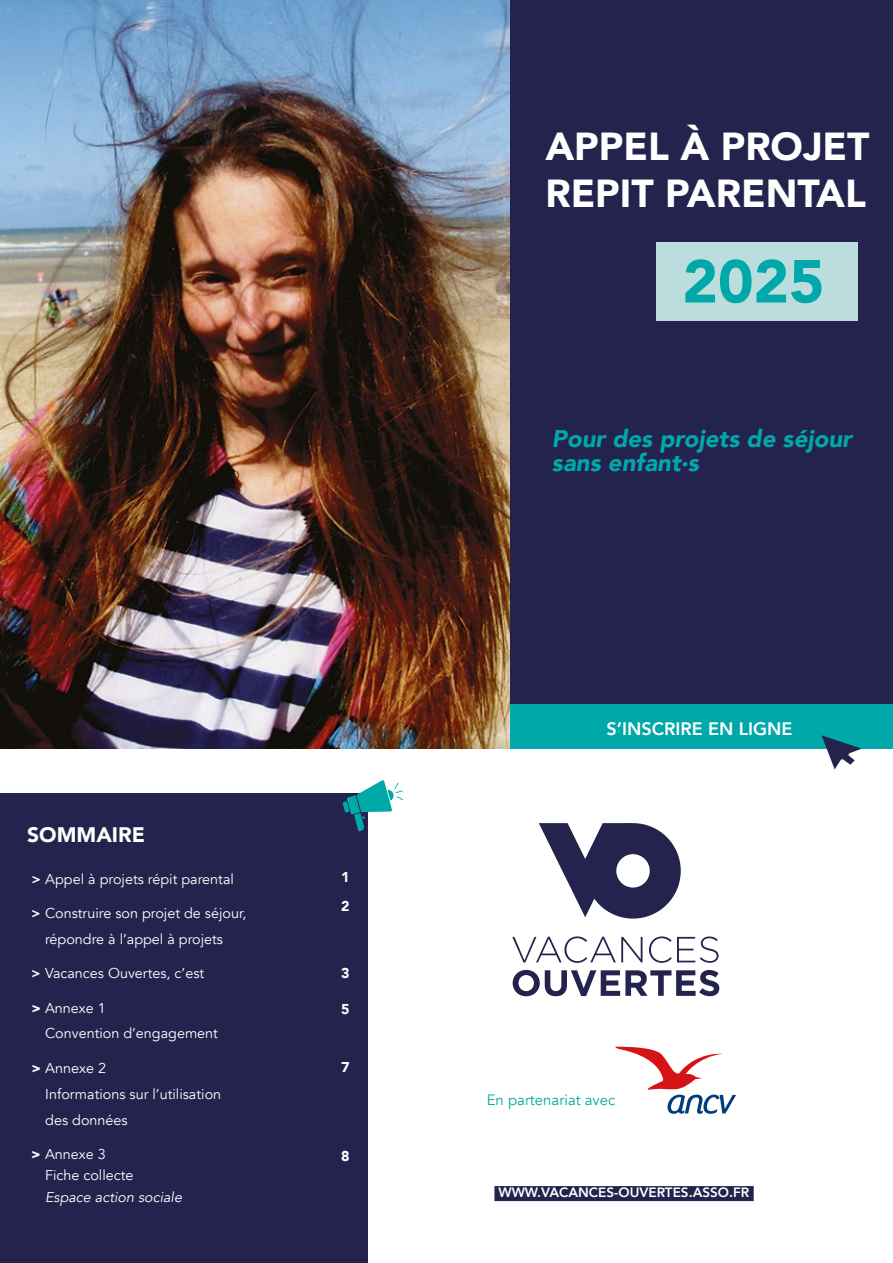
<style>
.page{position:relative;width:893px;height:1263px;background:#fff}
.page>*{position:absolute;margin:0;border:0;box-sizing:border-box;transform-origin:0 0}
.t1{font:900 60px "Avenir";color:#00a8a9}
.t2{font:900 39px/46.8px "Avenir";color:#fff}
.t3{font:italic 900 24px/24px "Avenir";color:#00a8a9}
.t4{font:900 21px "Avenir";color:#fff}
.t5{font:800 18px "Avenir";color:#fff}
.t6{font:15px "Avenir";color:#00a8a9}
.t7{font:14.25px/25.8px "Avenir";color:#fff}
.t8{font:italic 14.25px "Avenir";color:#fff}
.t9{font:900 14.25px/28.7px "Avenir";color:#fff}
.t10{font:800 13.5px "Avenir";color:#fff}
.s1{font-weight:800}
.s2{font-weight:900}
</style>
<div class="page">
<img style="left:0;top:0;width:510px;height:748px">
<div style="left:510px;top:0;width:383px;height:748px;background:#24234d"></div>
<svg style="left:539px;top:823px;width:142px;height:95px"></svg>
<svg style="left:512px;top:936px;width:130px;height:27px"></svg>
<svg style="left:649px;top:936px;width:69px;height:27px"></svg>
<svg style="left:513px;top:970px;width:206px;height:26px"></svg>
<svg style="left:615px;top:1046px;width:121px;height:68px"></svg>
<div style="left:494px;top:1186px;width:260px;height:15px;background:#24234d"></div>
<div style="left:0;top:794px;width:368px;height:469px;background:#24234d"></div>
<div style="left:510px;top:704px;width:383px;height:44px;background:#00a8a9"></div>
<svg style="left:821px;top:735px;width:41px;height:34px"></svg>
<div style="left:656px;top:242px;width:202px;height:79px;background:#bcddde"></div>
<svg style="left:343px;top:780px;width:60px;height:51px"></svg>
<h3 class="t4" style="left:27px;top:817px;width:119px">SOMMAIRE</h3>
<p class="t7" style="left:31px;top:866px;width:204px"><span class="s1">&gt;</span> Appel à projets répit parental</p>
<p class="t7" style="left:45px;top:900px;width:203px;text-indent:-14px"><span class="s1">&gt;</span> Construire son projet de séjour, répondre à l’appel à projets</p>
<p class="t7" style="left:31px;top:961px;width:175px"><span class="s1">&gt;</span> Vacances Ouvertes, c’est</p>
<p class="t7" style="left:45px;top:995px;width:175px;text-indent:-14px"><span class="s2">&gt;</span> Annexe 1<br>Convention d’engagement</p>
<p class="t7" style="left:45px;top:1055px;width:177px;text-indent:-14px"><span class="s2">&gt;</span> Annexe 2<br>Informations sur l’utilisation des données</p>
<p class="t7" style="left:45px;top:1143px;width:90px;line-height:21.3px;text-indent:-14px"><span class="s2">&gt;</span> Annexe 3<br>Fiche collecte</p>
<p class="t8" style="left:45px;top:1188px;width:139px">Espace action sociale</p>
<p class="t9" style="left:341px;top:862px;width:10px">1<br>2</p>
<p class="t9" style="left:341px;top:958px;width:10px">3</p>
<p class="t9" style="left:341px;top:994px;width:10px">5</p>
<p class="t9" style="left:341px;top:1052px;width:10px">7</p>
<p class="t9" style="left:341px;top:1141px;width:10px">8</p>
<h2 class="t2" style="left:545px;top:122px;width:326px">APPEL À PROJET<br>REPIT PARENTAL</h2>
<h1 class="t1" style="left:682px;top:230px;width:144px">2025</h1>
<h3 class="t3" style="left:552px;top:426px;width:301px">Pour des projets de séjour sans enfant·s</h3>
<p class="t5" style="left:606px;top:715px;width:187px">S’INSCRIRE EN LIGNE</p>
<p class="t6" style="left:487px;top:1091px;width:130px">En partenariat avec</p>
<p class="t10" style="left:498px;top:1181px;width:252px">WWW.VACANCES-OUVERTES.ASSO.FR</p>
</div>
